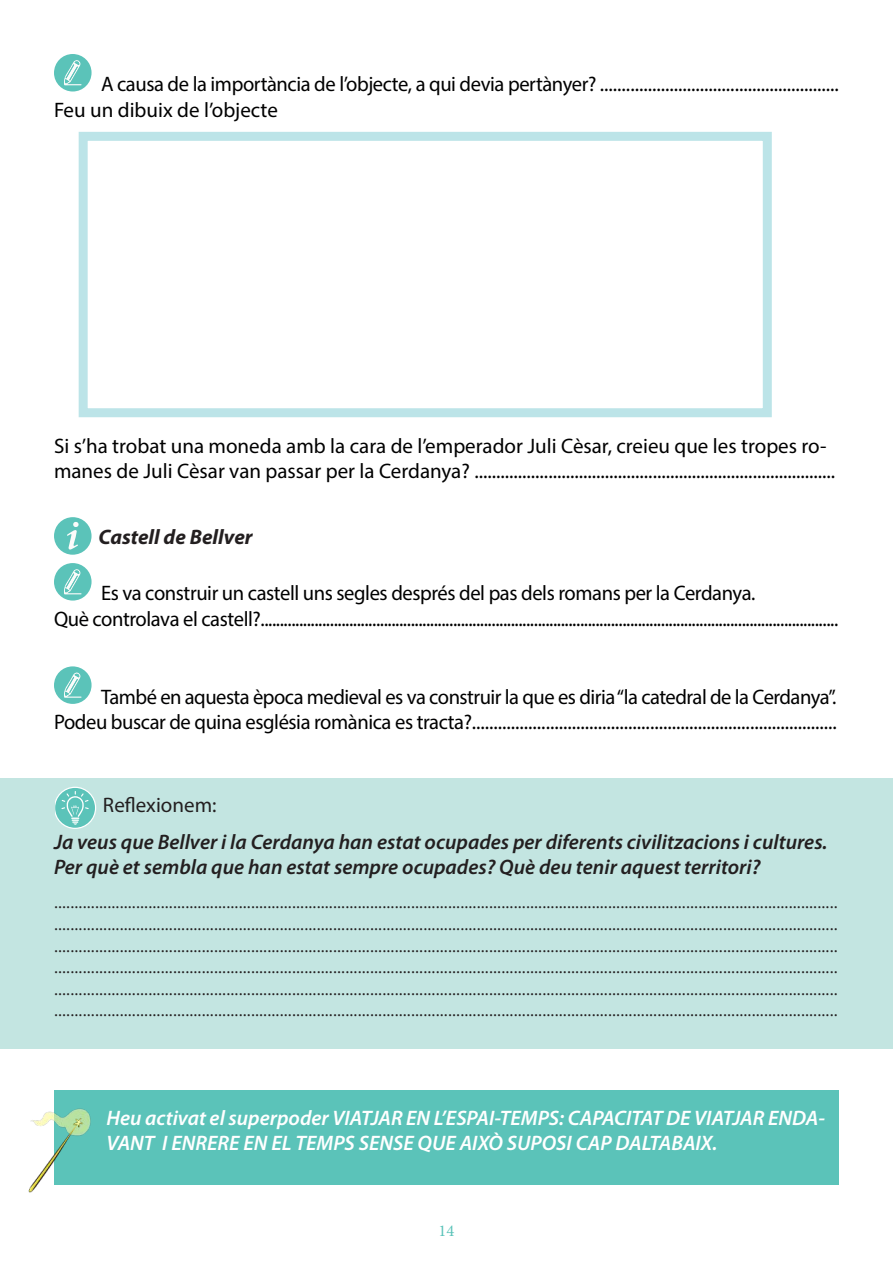
<style>
.page{position:relative;width:893px;height:1263px;background:#fff}
.page>*{position:absolute;margin:0;border:0;box-sizing:border-box;transform-origin:0 0}
.t1{font:21px/25.2px "Myriad Pro";letter-spacing:-.02em;color:#000001}
.t2{font:21px/25.2px "Myriad Pro";color:#000001}
.t3{font:italic 600 21px/25.2px "Myriad Pro";color:#231f20}
.t4{font:italic 600 21px/25.2px "Myriad Pro";color:#fff}
.t5{font:italic 700 21px "Myriad Pro";color:#231f20}
.t6{font:21px "Myriad Pro";color:#231f20}
.t7{font:18px/21.6px "Minion Pro";color:#231f20;text-align:justify}
.t8{font:16.5px "Minion Pro";color:#5bc3b9}
</style>
<div class="page">
<div style="left:54px;top:54px;width:38px;height:38px;background:#5bc3b9;border-radius:50%"></div>
<svg style="left:64px;top:60px;width:17px;height:25px"></svg>
<div style="left:79px;top:132px;width:693px;height:285px;border:9px solid #bce4e8"></div>
<div style="left:54px;top:517px;width:38px;height:38px;background:#5bc3b9;border-radius:50%"></div>
<svg style="left:67px;top:522px;width:12px;height:28px"></svg>
<div style="left:54px;top:563px;width:38px;height:38px;background:#5bc3b9;border-radius:50%"></div>
<svg style="left:64px;top:569px;width:17px;height:25px"></svg>
<div style="left:54px;top:666px;width:38px;height:38px;background:#5bc3b9;border-radius:50%"></div>
<svg style="left:64px;top:672px;width:17px;height:26px"></svg>
<div style="left:0;top:778px;width:893px;height:270px;background:#c3e5e1"></div>
<div style="left:54px;top:1090px;width:785px;height:95px;background:#5bc3b9"></div>
<svg style="left:55px;top:787px;width:41px;height:41px"></svg>
<img style="left:28px;top:1108px;width:63px;height:85px">
<p class="t1" style="left:54px;top:71px;width:786px;text-indent:47px">A causa de la importància de l’objecte, a qui devia pertànyer? .......................................................<br>Feu un dibuix de l’objecte</p>
<p class="t2" style="left:54px;top:433px;width:783px">Si s’ha trobat una moneda amb la cara de l’emperador Juli Cèsar, creieu que les tropes ro&shy;manes de Juli Cèsar van passar per la Cerdanya? ...................................................................................</p>
<p class="t5" style="left:99px;top:524px;width:156px">Castell de Bellver</p>
<p class="t1" style="left:54px;top:580px;width:786px;text-indent:47px">Es va construir un castell uns segles després del pas dels romans per la Cerdanya.<br>Què controlava el castell?......................................................................................................................................................</p>
<p class="t1" style="left:54px;top:684px;width:784px;text-align:right">També en aquesta època medieval es va construir la que es diria “la catedral de la Cerdanya”.<br>Podeu buscar de quina església romànica es tracta?....................................................................................</p>
<p class="t6" style="left:103px;top:792px;width:115px">Reflexionem:</p>
<p class="t3" style="left:54px;top:828px;width:775px">Ja veus que Bellver i la Cerdanya han estat ocupades per diferents civilitzacions i cultures.<br>Per què et sembla que han estat sempre ocupades? Què deu tenir aquest territori?</p>
<p class="t7" style="left:54px;top:892px;width:785px">............................................................................................................................................................................................... ............................................................................................................................................................................................... ............................................................................................................................................................................................... ............................................................................................................................................................................................... ............................................................................................................................................................................................... ...............................................................................................................................................................................................</p>
<p class="t4" style="left:107px;top:1105px;width:720px">Heu activat el superpoder VIATJAR EN L’ESPAI-TEMPS: CAPACITAT DE VIATJAR ENDA-<br>VANT I ENRERE EN EL TEMPS SENSE QUE AIXÒ SUPOSI CAP DALTABAIX.</p>
<p class="t8" style="left:439px;top:1219px;width:17px">14</p>
</div>
